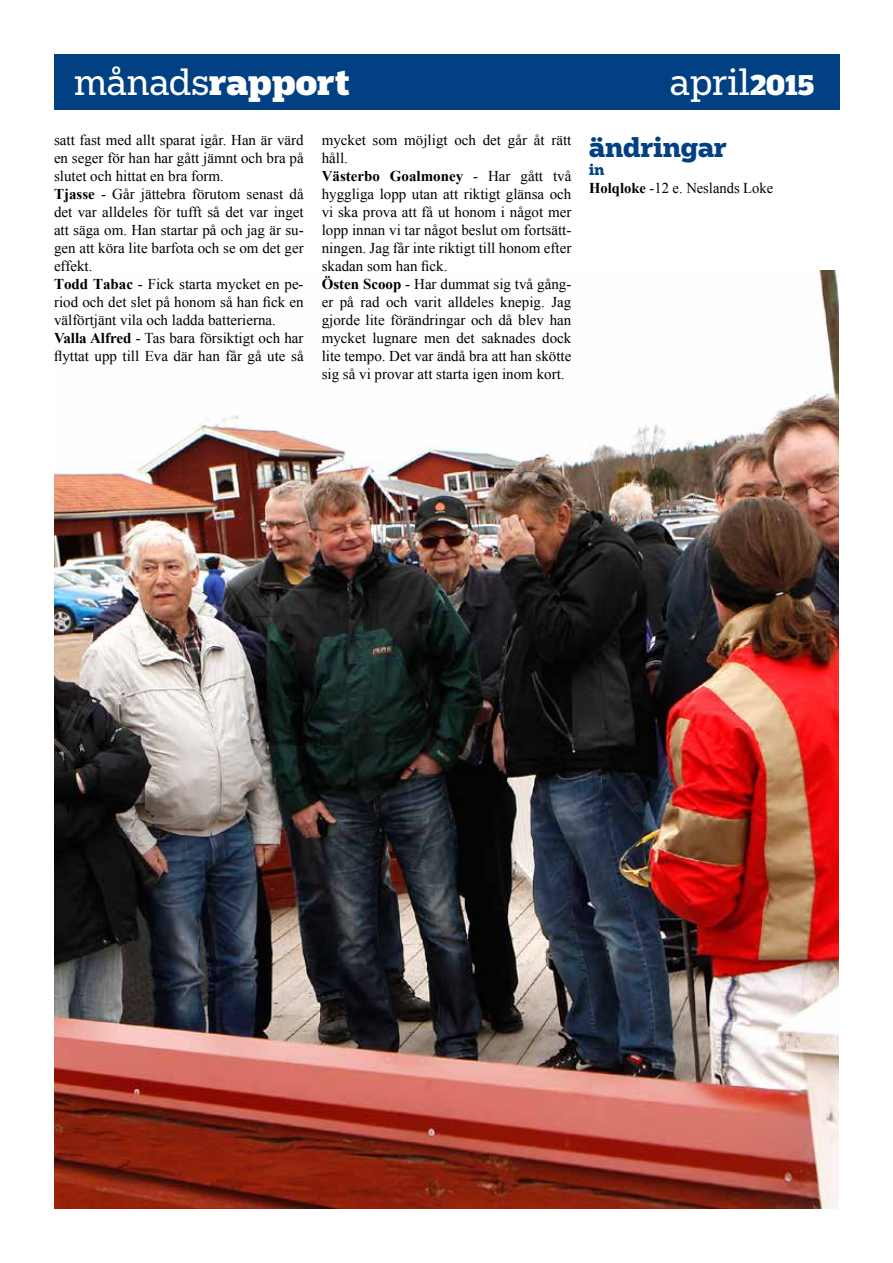
<style>
.page{position:relative;width:893px;height:1263px;background:#fff}
.page>*{position:absolute;margin:0;border:0;box-sizing:border-box;transform-origin:0 0}
.t1{font:900 36px "Popular";color:#fff}
.t2{font:36px "Popular";color:#fff}
.t3{font:700 27px "Popular";color:#004083}
.t4{font:15px/18px "Times New Roman";color:#000}
.t5{font:700 15px "Popular";color:#004083}
.s1{font-weight:400}
.s2{font-weight:900;font-size:27px}
.s3{font-weight:700}
</style>
<div class="page">
<img style="left:54px;top:270px;width:785px;height:938px">
<div style="left:54px;top:54px;width:785px;height:56px;background:#004083"></div>
<h1 class="t1" style="left:75px;top:58px;width:276px"><span class="s1">månads</span>rapport</h1>
<h1 class="t2" style="left:670px;top:59px;width:146px">april<span class="s2">2015</span></h1>
<p class="t4" style="left:54px;top:131px;width:251px">satt fast med allt sparat igår. Han är värd en seger för han har gått jämnt och bra på slutet och hittat en bra form.<br><span class="s3">Tjasse</span> - Går jättebra förutom senast då det var alldeles för tufft så det var inget att säga om. Han startar på och jag är su&shy;gen att köra lite barfota och se om det ger effekt.<br><span class="s3">Todd Tabac</span> - Fick starta mycket en pe&shy;riod och det slet på honom så han fick en välförtjänt vila och ladda batterierna.<br><span class="s3">Valla Alfred</span> - Tas bara försiktigt och har flyttat upp till Eva där han får gå ute så</p>
<p class="t4" style="left:322px;top:131px;width:251px">mycket som möjligt och det går åt rätt håll.<br><span class="s3">Västerbo Goalmoney</span> - Har gått två hyggliga lopp utan att riktigt glänsa och vi ska prova att få ut honom i något mer lopp innan vi tar något beslut om fortsätt&shy;ningen. Jag får inte riktigt till honom efter skadan som han fick.<br><span class="s3">Östen Scoop</span> - Har dummat sig två gång&shy;er på rad och varit alldeles knepig. Jag gjorde lite förändringar och då blev han mycket lugnare men det saknades dock lite tempo. Det var ändå bra att han skötte sig så vi provar att starta igen inom kort.</p>
<h2 class="t3" style="left:589px;top:129px;width:139px">ändringar</h2>
<p class="t5" style="left:589px;top:159px;width:17px">in</p>
<p class="t4" style="left:589px;top:178px;width:185px"><span class="s3">Holqloke</span> -12 e. Neslands Loke</p>
</div>
